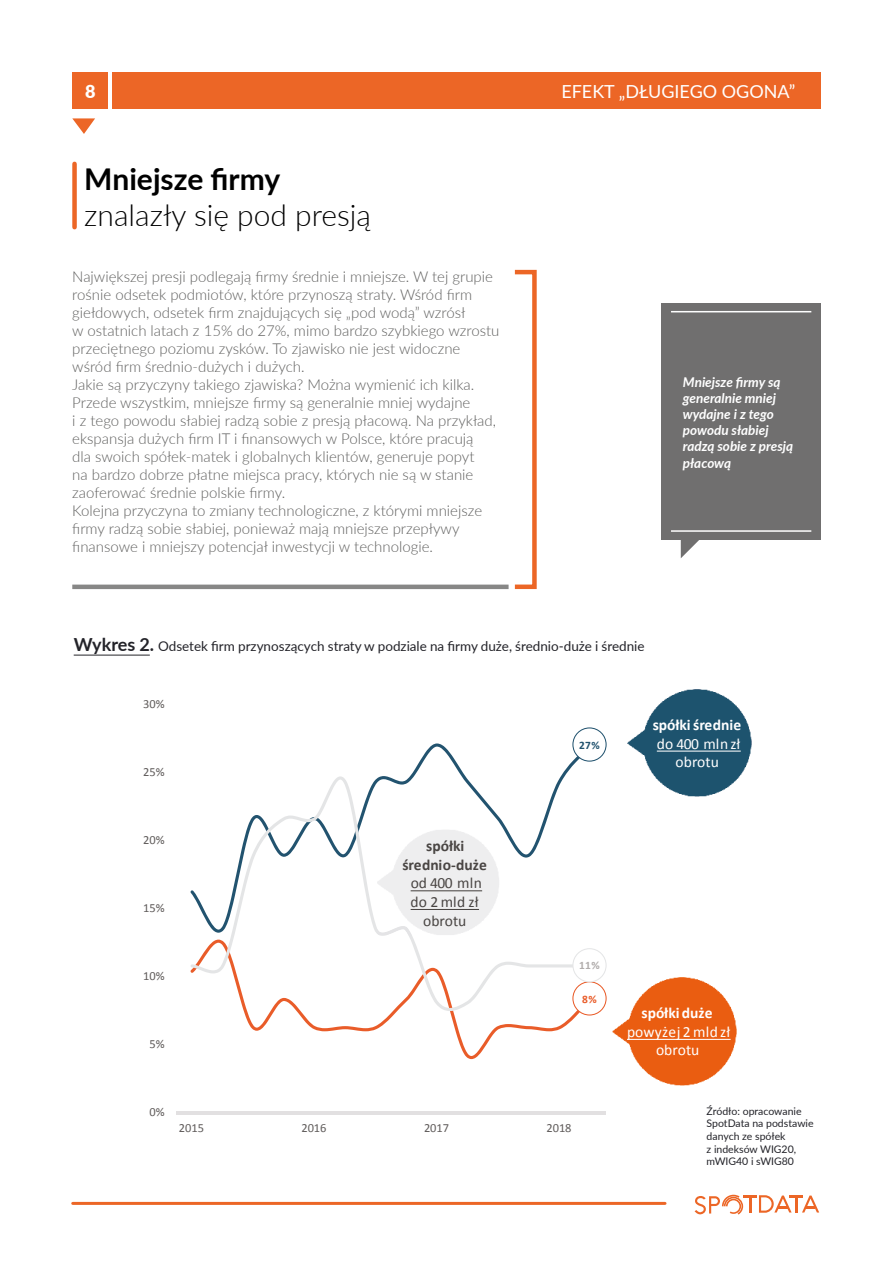
<style>
.page{position:relative;width:893px;height:1263px;background:#fff}
.page>*{position:absolute;margin:0;border:0;box-sizing:border-box;transform-origin:0 0}
.t1{font:300 30px "Lato";color:#000}
.t2{font:700 30px "Lato";color:#000}
.t3{font:18px "Lato";color:#fff}
.t4{font:900 18px "Lato";color:#fff}
.t5{font:15.6px/18.6px "Calibri";letter-spacing:.005em;color:#fff;text-align:center}
.t6{font:700 15.6px "Calibri";letter-spacing:-.005em;color:#fff}
.t7{font:15.6px/18.6px "Calibri";letter-spacing:.005em;color:#494543;text-align:center}
.t8{font:700 15.6px/18.6px "Calibri";letter-spacing:-.005em;color:#494543;text-align:center}
.t9{font:300 15px/18px "Lato";color:#5f5f5e}
.t10{font:italic 700 13.5px/16.2px "Lato";color:#fff}
.t11{font:13.5px "Lato";color:#232329}
.t12{font:12.45px "Calibri";letter-spacing:-.005em;color:#605c5b}
.t13{font:700 11.4px "Calibri";color:#22536f}
.t14{font:700 11.4px "Calibri";color:#b0acab}
.t15{font:700 11.4px "Calibri";color:#e95c29}
.t16{font:10.5px/12.6px "Lato";color:#232329}
.s1{font-weight:700;font-size:18px}
</style>
<div class="page">
<div style="left:72px;top:72px;width:36px;height:37px;background:#ec6626"></div>
<svg style="left:72px;top:118px;width:23px;height:16px"></svg>
<hr style="left:177px;top:1111px;width:429px;height:3px;background:#e2e0e1">
<svg style="left:190px;top:743px;width:386px;height:150px"></svg>
<svg style="left:572px;top:727px;width:35px;height:35px"></svg>
<svg style="left:190px;top:970px;width:402px;height:89px"></svg>
<svg style="left:191px;top:776px;width:385px;height:235px"></svg>
<svg style="left:572px;top:948px;width:35px;height:67px"></svg>
<img style="left:377px;top:829px;width:122px;height:106px">
<img style="left:377px;top:926px;width:35px;height:9px">
<img style="left:612px;top:978px;width:125px;height:107px">
<img style="left:628px;top:690px;width:123px;height:106px">
<svg style="left:657px;top:750px;width:84px;height:2px"></svg>
<svg style="left:411px;top:890px;width:71px;height:1px"></svg>
<svg style="left:411px;top:909px;width:68px;height:1px"></svg>
<svg style="left:627px;top:1039px;width:104px;height:1px"></svg>
<div style="left:113px;top:72px;width:708px;height:37px;background:#ec6626"></div>
<div style="left:72px;top:164px;width:5px;height:63px;background:#ec6626"></div>
<div style="left:662px;top:304px;width:159px;height:236px;background:#706f6f"></div>
<svg style="left:680px;top:540px;width:19px;height:18px"></svg>
<hr style="left:671px;top:311px;width:140px;height:1px;background:#fff">
<hr style="left:671px;top:530px;width:140px;height:2px;background:#fff">
<hr style="left:74px;top:655px;width:76px;height:1px;background:#232329">
<hr style="left:72px;top:585px;width:437px;height:4px;background:#878786">
<div style="left:513px;top:270px;width:24px;height:319px;border:5px solid #ec6626"></div>
<hr style="left:73px;top:1202px;width:592px;height:3px;background:#ec6626">
<svg style="left:695px;top:1194px;width:124px;height:21px"></svg>
<p class="t4" style="left:85px;top:81px;width:12px">8</p>
<h1 class="t2" style="left:84px;top:157px;width:198px">Mniejsze firmy</h1>
<h1 class="t1" style="left:84px;top:194px;width:288px">znalazły się pod presją</h1>
<p class="t9" style="left:72px;top:267px;width:429px">Największej presji podlegają firmy średnie i mniejsze. W tej grupie rośnie odsetek podmiotów, które przynoszą straty. Wśród firm giełdowych, odsetek firm znajdujących się „pod wodą” wzrósł<br>w ostatnich latach z 15% do 27%, mimo bardzo szybkiego wzrostu przeciętnego poziomu zysków. To zjawisko nie jest widoczne wśród firm średnio-dużych i dużych.<br>Jakie są przyczyny takiego zjawiska? Można wymienić ich kilka.<br>Przede wszystkim, mniejsze firmy są generalnie mniej wydajne<br>i z tego powodu słabiej radzą sobie z presją płacową. Na przykład, ekspansja dużych firm IT i finansowych w Polsce, które pracują<br>dla swoich spółek-matek i globalnych klientów, generuje popyt<br>na bardzo dobrze płatne miejsca pracy, których nie są w stanie zaoferować średnie polskie firmy.<br>Kolejna przyczyna to zmiany technologiczne, z którymi mniejsze firmy radzą sobie słabiej, ponieważ mają mniejsze przepływy finansowe i mniejszy potencjał inwestycji w technologie.</p>
<p class="t3" style="left:561px;top:78px;width:235px">EFEKT „DŁUGIEGO OGONA”</p>
<p class="t10" style="left:683px;top:373px;width:112px">Mniejsze firmy są generalnie mniej wydajne i z tego powodu słabiej radzą sobie z presją płacową</p>
<p class="t11" style="left:74px;top:636px;width:572px"><span class="s1">Wykres 2.</span> Odsetek firm przynoszących straty w podziale na firmy duże, średnio-duże i średnie</p>
<p class="t12" style="left:143px;top:700px;width:23px">30%</p>
<p class="t12" style="left:143px;top:768px;width:23px">25%</p>
<p class="t12" style="left:143px;top:835px;width:23px">20%</p>
<p class="t12" style="left:143px;top:903px;width:23px">15%</p>
<p class="t12" style="left:143px;top:971px;width:23px">10%</p>
<p class="t12" style="left:150px;top:1039px;width:17px">5%</p>
<p class="t8" style="left:402px;top:838px;width:86px">spółki średnio-duże</p>
<p class="t7" style="left:411px;top:875px;width:73px">od 400 mln do 2 mld zł obrotu</p>
<p class="t13" style="left:579px;top:741px;width:22px">27%</p>
<p class="t14" style="left:579px;top:961px;width:22px">11%</p>
<p class="t15" style="left:582px;top:995px;width:16px">8%</p>
<p class="t12" style="left:150px;top:1107px;width:17px">0%</p>
<p class="t12" style="left:179px;top:1123px;width:26px">2015</p>
<p class="t12" style="left:301px;top:1123px;width:26px">2016</p>
<p class="t12" style="left:424px;top:1123px;width:26px">2017</p>
<p class="t12" style="left:547px;top:1123px;width:26px">2018</p>
<p class="t6" style="left:653px;top:719px;width:90px">spółki średnie</p>
<p class="t5" style="left:657px;top:735px;width:85px">do 400 mln zł obrotu</p>
<p class="t6" style="left:641px;top:1007px;width:73px">spółki duże</p>
<p class="t5" style="left:627px;top:1023px;width:105px">powyżej 2 mld zł obrotu</p>
<p class="t16" style="left:707px;top:1104px;width:109px">Źródło: opracowanie<br>SpotData na podstawie danych ze spółek<br>z indeksów WIG20, mWIG40 i sWIG80</p>
</div>
